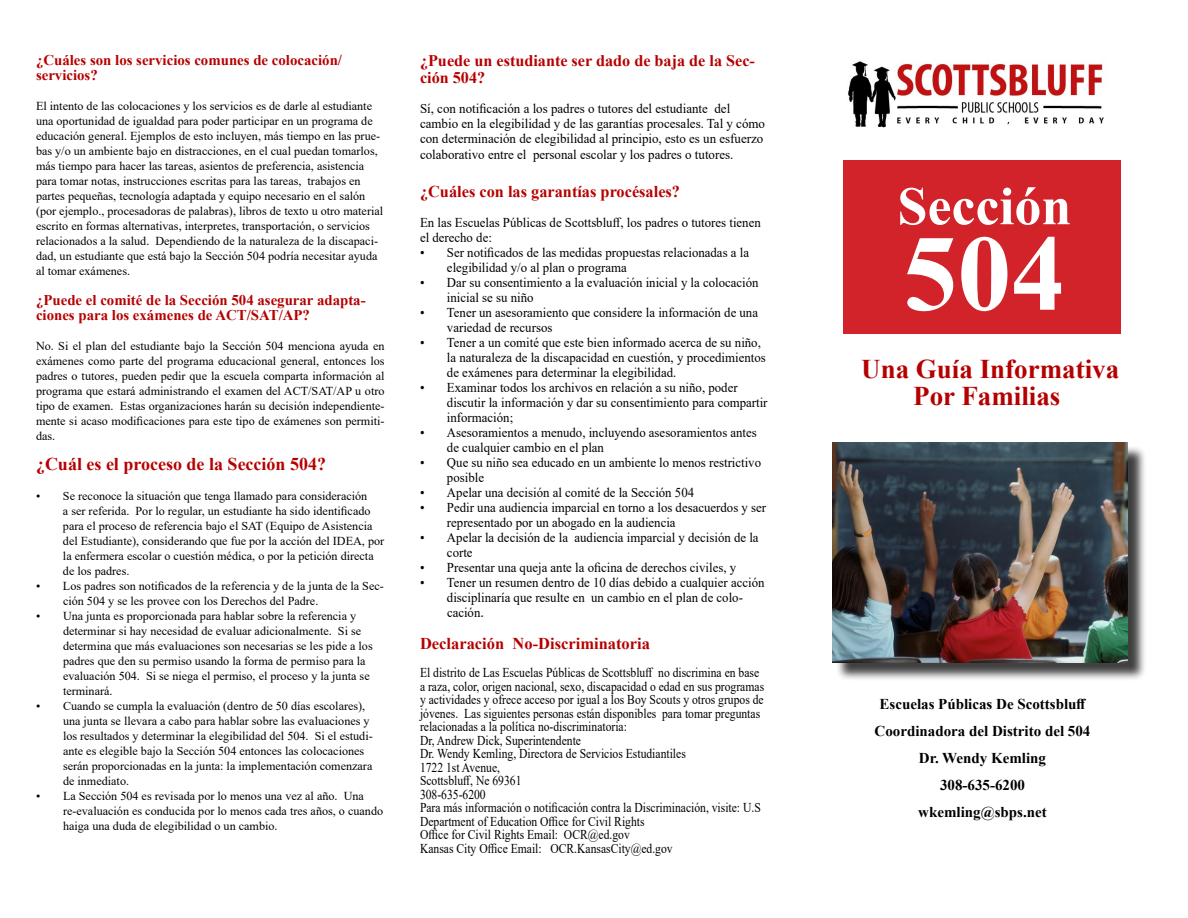
<style>
.page{position:relative;width:1188px;height:918px;background:#fff}
.page>*{position:absolute;margin:0;border:0;box-sizing:border-box;transform-origin:0 0}
.t1{font:700 108px "Times New Roman";color:#fff}
.t2{font:700 54px "Times New Roman";color:#fff}
.t3{font:700 27px/27px "Times New Roman";color:#b60000;text-align:center}
.t4{font:700 18px "Times New Roman";color:#b60000}
.t5{font:700 16.5px "Times New Roman";color:#b60000}
.t6{font:700 16.2px/16.5px "Times New Roman";color:#b60000}
.t7{font:700 15px/27px "Times New Roman";color:#000;text-align:center}
.t8{font:700 14.85px/15px "Times New Roman";color:#b60000}
.t9{font:13.5px/15px "Times New Roman";color:#000;scale:.95 1}
.t10{font:13.5px/13.5px "Times New Roman";color:#000;scale:.86 1}
.t11{font:13.5px/15px "Times New Roman";color:#000;scale:.96 1}
.t12{font:12.15px/15px "Times New Roman";color:#000}
.s1{font-size:15px}
</style>
<div class="page">
<div style="left:835px;top:445px;width:312px;height:236px;background:#000;opacity:.75"></div>
<img style="left:832px;top:442px;width:296px;height:221px">
<img style="left:848px;top:61px;width:256px;height:67px">
<div style="left:843px;top:160px;width:277px;height:174px;background:#d2232a"></div>
<p class="t8" style="left:36px;top:52px;width:308px">¿Cuáles son los servicios comunes de colocación/ servicios?</p>
<p class="t12" style="left:36px;top:98px;width:349px">El intento de las colocaciones y los servicios es de darle al estudiante una oportunidad de igualdad para poder participar en un programa de educación general. Ejemplos de esto incluyen, más tiempo en las prue&shy;bas y/o un ambiente bajo en distracciones, en el cual puedan tomarlos, más tiempo para hacer las tareas, asientos de preferencia, asistencia para tomar notas, instrucciones escritas para las tareas, trabajos en partes pequeñas, tecnología adaptada y equipo necesario en el salón (por ejemplo., procesadoras de palabras), libros de texto u otro material escrito en formas alternativas, interpretes, transportación, o servicios relacionados a la salud. Dependiendo de la naturaleza de la discapaci&shy;dad, un estudiante que está bajo la Sección 504 podría necesitar ayuda al tomar exámenes.</p>
<p class="t8" style="left:36px;top:292px;width:331px">¿Puede el comité de la Sección 504 asegurar adapta&shy;ciones para los exámenes de ACT/SAT/AP?</p>
<p class="t12" style="left:36px;top:338px;width:350px;text-align:justify">No. Si el plan del estudiante bajo la Sección 504 menciona ayuda en exámenes como parte del programa educacional general, entonces los padres o tutores, pueden pedir que la escuela comparta información al programa que estará administrando el examen del ACT/SAT/AP u otro tipo de examen. Estas organizaciones harán su decisión independiente&shy;mente si acaso modificaciones para este tipo de exámenes son permiti&shy;das.</p>
<h3 class="t4" style="left:36px;top:451px;width:292px">¿Cuál es el proceso de la Sección 504?</h3>
<p class="t12" style="left:63px;top:488px;width:323px;text-indent:-27px">• Se reconoce la situación que tenga llamado para consideración<br>a ser referida. Por lo regular, un estudiante ha sido identificado para el proceso de referencia bajo el SAT (Equipo de Asistencia del Estudiante), considerando que fue por la acción del IDEA, por la enfermera escolar o cuestión médica, o por la petición directa de los padres.</p>
<p class="t12" style="left:63px;top:578px;width:322px;text-indent:-27px">• Los padres son notificados de la referencia y de la junta de la Sec&shy;ción 504 y se les provee con los Derechos del Padre.</p>
<p class="t12" style="left:63px;top:608px;width:311px;text-indent:-27px">• Una junta es proporcionada para hablar sobre la referencia y determinar si hay necesidad de evaluar adicionalmente. Si se determina que más evaluaciones son necesarias se les pide a los padres que den su permiso usando la forma de permiso para la evaluación 504. Si se niega el permiso, el proceso y la junta se terminará.</p>
<p class="t12" style="left:63px;top:698px;width:311px;text-indent:-27px">• Cuando se cumpla la evaluación (dentro de 50 días escolares), una junta se llevara a cabo para hablar sobre las evaluaciones y los resultados y determinar la elegibilidad del 504. Si el estudi&shy;ante es elegible bajo la Sección 504 entonces las colocaciones serán proporcionadas en la junta: la implementación comenzara de inmediato.</p>
<p class="t12" style="left:63px;top:788px;width:322px;text-indent:-27px">• La Sección 504 es revisada por lo menos una vez al año. Una re-evaluación es conducida por lo menos cada tres años, o cuando haiga una duda de elegibilidad o un cambio.</p>
<h3 class="t6" style="left:420px;top:52px;width:336px">¿Puede un estudiante ser dado de baja de la Sec&shy;ción 504?</h3>
<p class="t11" style="left:420px;top:100px;width:361px">Sí, con notificación a los padres o tutores del estudiante del cambio en la elegibilidad y de las garantías procesales. Tal y cómo con determinación de elegibilidad al principio, esto es un esfuerzo</p>
<p class="t11" style="left:420px;top:147px;width:328px">colaborativo entre el personal escolar y los padres o tutores.</p>
<h3 class="t5" style="left:420px;top:180px;width:262px">¿Cuáles con las garantías procésales?</h3>
<p class="t9" style="left:420px;top:215px;width:360px">En las Escuelas Públicas de Scottsbluff, los padres o tutores tienen el derecho de:</p>
<p class="t9" style="left:447px;top:245px;width:319px;text-indent:-27px">• Ser notificados de las medidas propuestas relacionadas a la elegibilidad y/o al plan o programa</p>
<p class="t9" style="left:447px;top:275px;width:330px;text-indent:-27px">• Dar su consentimiento a la evaluación inicial y la colocación inicial se su niño</p>
<p class="t9" style="left:447px;top:305px;width:329px;text-indent:-27px">• Tener un asesoramiento que considere la información de una variedad de recursos</p>
<p class="t9" style="left:447px;top:335px;width:337px;text-indent:-27px">• Tener a un comité que este bien informado acerca de su niño, la naturaleza de la discapacidad en cuestión, y procedimientos de exámenes para determinar la elegibilidad.</p>
<p class="t9" style="left:447px;top:380px;width:339px;text-indent:-27px">• Examinar todos los archivos en relación a su niño, poder discutir la información y dar su consentimiento para compartir información;</p>
<p class="t9" style="left:447px;top:425px;width:328px;text-indent:-27px">• Asesoramientos a menudo, incluyendo asesoramientos antes de cualquier cambio en el plan</p>
<p class="t9" style="left:447px;top:455px;width:332px;text-indent:-27px">• Que su niño sea educado en un ambiente lo menos restrictivo posible</p>
<p class="t9" style="left:420px;top:485px;width:290px">• Apelar una decisión al comité de la Sección 504</p>
<p class="t9" style="left:447px;top:500px;width:337px;text-indent:-27px">• Pedir una audiencia imparcial en torno a los desacuerdos y ser representado por un abogado en la audiencia</p>
<p class="t9" style="left:447px;top:530px;width:330px;text-indent:-27px">• Apelar la decisión de la audiencia imparcial y decisión de la corte</p>
<p class="t9" style="left:420px;top:560px;width:334px">• Presentar una queja ante la oficina de derechos civiles, y</p>
<p class="t9" style="left:447px;top:575px;width:336px;text-indent:-27px">• Tener un resumen dentro de 10 días debido a cualquier acción disciplinaría que resulte en un cambio en el plan de colo&shy;cación<span class="s1">.</span></p>
<h3 class="t5" style="left:420px;top:631px;width:232px">Declaración No-Discriminatoria</h3>
<p class="t10" style="left:420px;top:666px;width:402px">El distrito de Las Escuelas Públicas de Scottsbluff no discrimina en base a raza, color, origen nacional, sexo, discapacidad o edad en sus programas y actividades y ofrece acceso por igual a los Boy Scouts y otros grupos de jóvenes. Las siguientes personas están disponibles para tomar preguntas relacionadas a la política no-discriminatoria:<br>Dr, Andrew Dick, Superintendente<br>Dr. Wendy Kemling, Directora de Servicios Estudiantiles<br>1722 1st Avenue,<br>Scottsbluff, Ne 69361<br>308-635-6200<br>Para más información o notificación contra la Discriminación, visite: U.S Department of Education Office for Civil Rights<br>Office for Civil Rights Email: OCR@ed.gov<br>Kansas City Office Email: OCR.KansasCity@ed.gov</p>
<h2 class="t2" style="left:897px;top:167px;width:175px">Sección</h2>
<h1 class="t1" style="left:903px;top:196px;width:163px">504</h1>
<h3 class="t3" style="left:861px;top:355px;width:260px">Una Guía Informativa<br>Por Familias</h3>
<p class="t7" style="left:875px;top:690px;width:217px">Escuelas Públicas De Scottsbluff<br>Coordinadora del Distrito del 504<br>Dr. Wendy Kemling<br>308-635-6200 wkemling@sbps.net</p>
</div>
